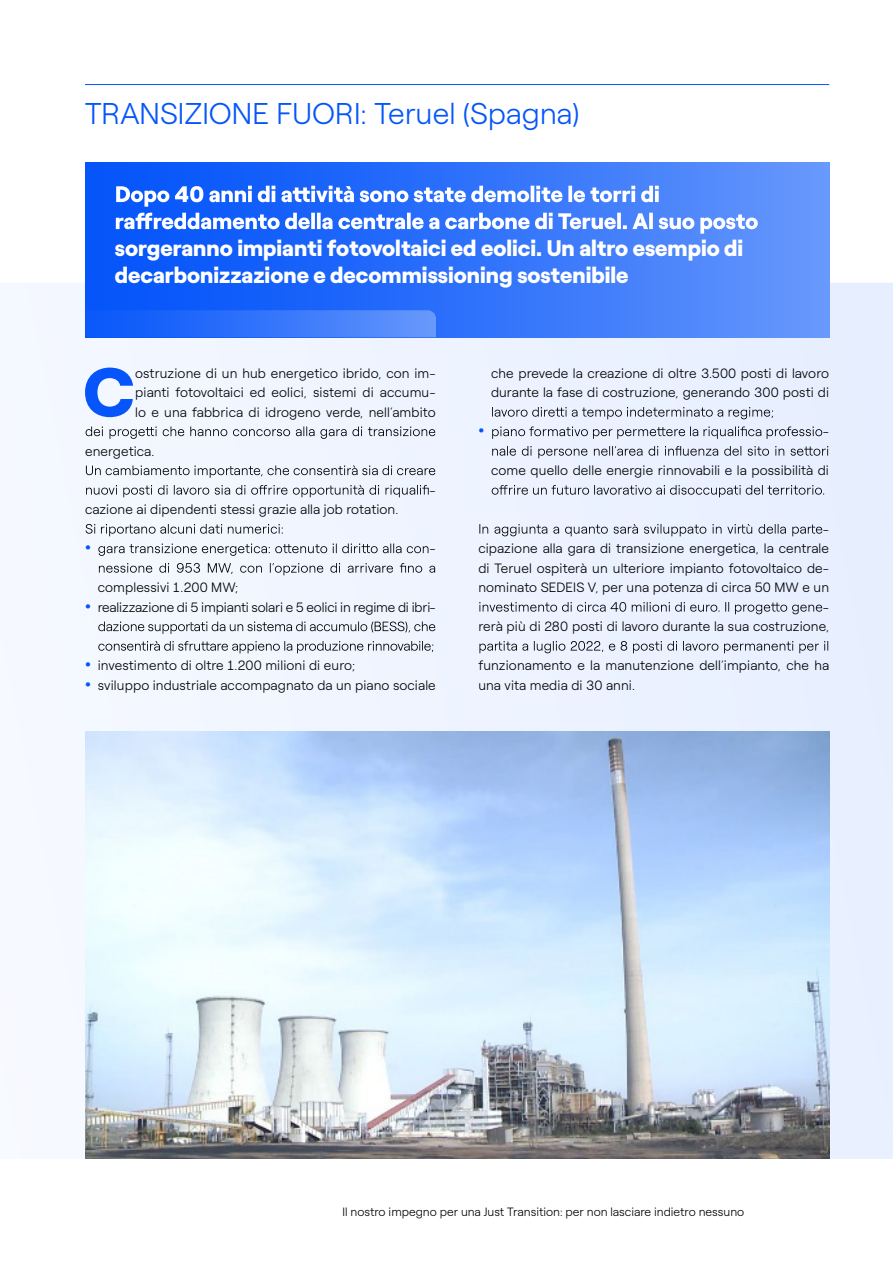
<style>
.page{position:relative;width:893px;height:1263px;background:#fff}
.page>*{position:absolute;margin:0;border:0;box-sizing:border-box;transform-origin:0 0}
.t1{font:900 69.15px "Roobert ENEL";color:#0555fa}
.t2{font:300 30px "Roobert ENEL";color:#0555fa}
.t3{font:900 22.5px/27px "Roobert ENEL";color:#fff}
.t4{font:21px "Roobert ENEL";color:#0555fa}
.t5{font:300 13.5px/19.5px "Roobert ENEL";letter-spacing:.01em;color:#000}
.t6{font:300 13.5px "Roobert ENEL";letter-spacing:-.01em;color:#000}
.t7{font:300 12px "Roobert ENEL";color:#000}
.s1{font-weight:400;font-size:21px;color:#0555fa}
</style>
<div class="page">
<div style="left:0;top:283px;width:893px;height:876px;background:#eef3ff"></div>
<div style="left:85px;top:163px;width:744px;height:174px;background:linear-gradient(to right,#004ffa,#6395fc)"></div>
<svg style="left:85px;top:310px;width:351px;height:27px;background:#3374fa"></svg>
<hr style="left:85px;top:84px;width:744px;height:1px;background:#0555fa">
<svg style="left:116px;top:186px;width:543px;height:21px"></svg>
<svg style="left:116px;top:213px;width:642px;height:21px"></svg>
<svg style="left:86px;top:426px;width:349px;height:13px"></svg>
<svg style="left:86px;top:465px;width:349px;height:13px"></svg>
<svg style="left:86px;top:485px;width:343px;height:12px"></svg>
<svg style="left:86px;top:524px;width:197px;height:12px"></svg>
<svg style="left:98px;top:543px;width:330px;height:13px"></svg>
<svg style="left:99px;top:563px;width:336px;height:12px"></svg>
<svg style="left:98px;top:621px;width:337px;height:13px"></svg>
<svg style="left:98px;top:641px;width:335px;height:12px"></svg>
<svg style="left:492px;top:407px;width:281px;height:12px;background:#c1c7d3"></svg>
<svg style="left:492px;top:426px;width:330px;height:13px;background:#c4c9d5"></svg>
<svg style="left:492px;top:446px;width:336px;height:12px;background:#c3c8d4"></svg>
<svg style="left:492px;top:485px;width:332px;height:12px;background:#c3c8d4"></svg>
<svg style="left:479px;top:524px;width:343px;height:12px;background:#c2c8d3"></svg>
<svg style="left:479px;top:602px;width:343px;height:12px;background:#c3c8d4"></svg>
<svg style="left:479px;top:641px;width:349px;height:12px;background:#c2c8d3"></svg>
<img style="left:85px;top:731px;width:744px;height:428px">
<h2 class="t2" style="left:85px;top:91px;width:496px">TRANSIZIONE FUORI: Teruel (Spagna)</h2>
<h3 class="t3" style="left:115px;top:233px;width:630px">sorgeranno impianti fotovoltaici ed eolici. Un altro esempio di decarbonizzazione e decommissioning sostenibile</h3>
<h1 class="t1" style="left:83px;top:338px;width:53px">C</h1>
<p class="t5" style="left:135px;top:362px;width:302px;text-align:justify">ostruzione di un hub energetico ibrido, con im&shy;pianti fotovoltaici ed eolici, sistemi di accumu&shy;lo e una fabbrica di idrogeno verde, nell’ambito</p>
<p class="t5" style="left:85px;top:440px;width:71px">energetica.</p>
<p class="t5" style="left:430px;top:479px;width:8px">-</p>
<p class="t5" style="left:85px;top:499px;width:315px">cazione ai dipendenti stessi grazie alla job rotation.</p>
<h3 class="t4" style="left:85px;top:530px;width:7px">•</h3>
<p class="t5" style="left:430px;top:538px;width:8px">-</p>
<p class="t5" style="left:98px;top:577px;width:142px">complessivi 1.200 MW;</p>
<p class="t6" style="left:85px;top:597px;width:352px"><span class="s1">•</span> realizzazione di 5 impianti solari e 5 eolici in regime di ibri-</p>
<p class="t5" style="left:85px;top:655px;width:272px"><span class="s1">•</span> investimento di oltre 1.200 milioni di euro;</p>
<p class="t5" style="left:85px;top:674px;width:352px"><span class="s1">•</span> sviluppo industriale accompagnato da un piano sociale</p>
<p class="t5" style="left:491px;top:362px;width:339px">che prevede la creazione di oltre 3.500 posti di lavoro durante la fase di costruzione, generando 300 posti di</p>
<h3 class="t4" style="left:478px;top:413px;width:7px">•</h3>
<p class="t5" style="left:823px;top:421px;width:8px">-</p>
<p class="t5" style="left:491px;top:460px;width:339px">come quello delle energie rinnovabili e la possibilità di</p>
<p class="t5" style="left:478px;top:518px;width:352px;text-align:right">-<br>cipazione alla gara di transizione energetica, la centrale di Teruel ospiterà un ulteriore impianto fotovoltaico de&shy;nominato SEDEIS V, per una potenza di circa 50 MW e un -<br>rerà più di 280 posti di lavoro durante la sua costruzione,</p>
<p class="t5" style="left:478px;top:654px;width:352px">funzionamento e la manutenzione dell’impianto, che ha una vita media di 30 anni.</p>
<p class="t7" style="left:343px;top:1203px;width:403px">Il nostro impegno per una Just Transition: per non lasciare indietro nessuno</p>
</div>
